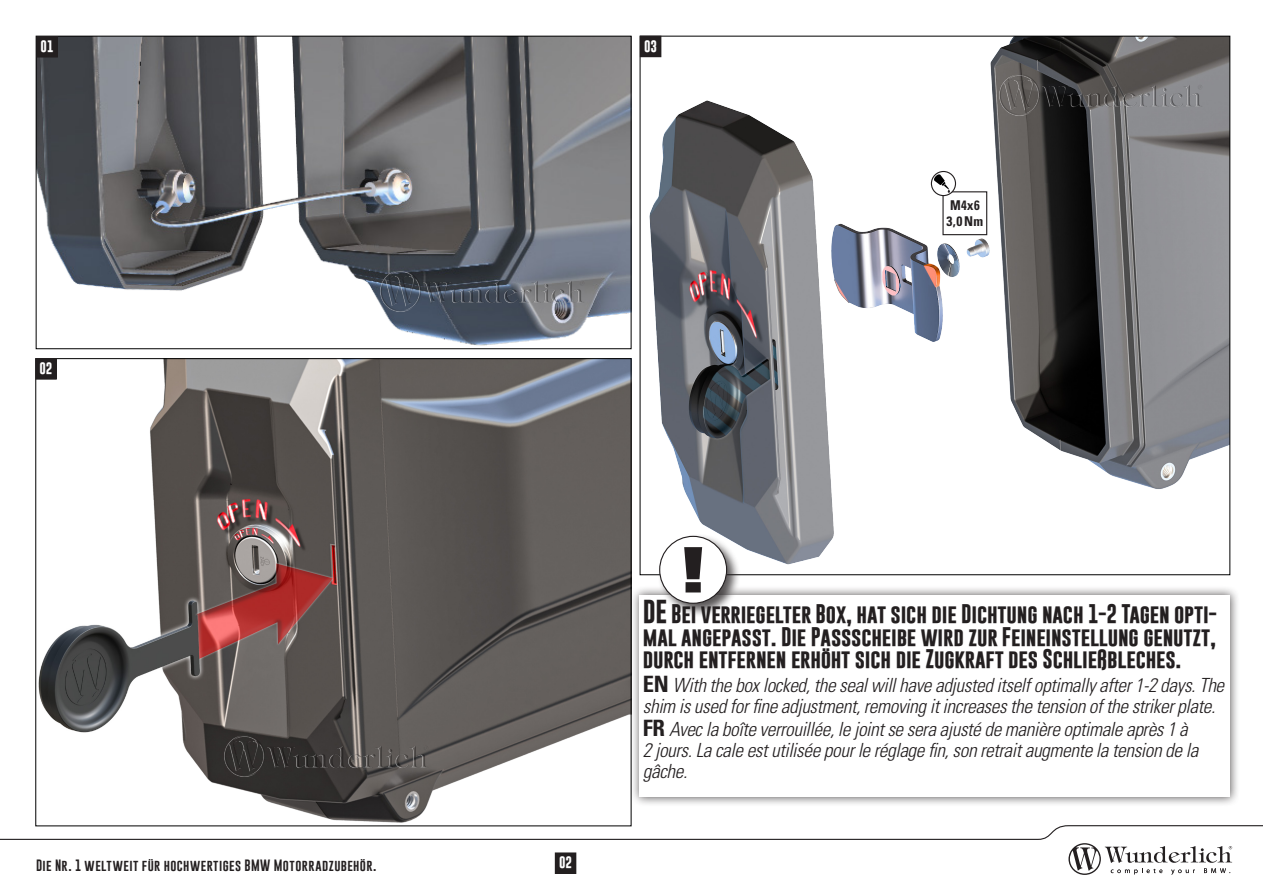
<style>
.page{position:relative;width:1263px;height:893px;background:#fff}
.page>*{position:absolute;margin:0;border:0;box-sizing:border-box;transform-origin:0 0}
.t1{font:italic 300 condensed 19.5px/21px "Univers LT Std";letter-spacing:-.02em;color:#231f20}
.t2{font:700 19.5px/22.5px "Gobold";letter-spacing:-.01em;color:#231f20;text-align:justify}
.t3{font:700 condensed 13.5px "Univers LT Std";letter-spacing:.03em;color:#231f20}
.t4{font:700 condensed 13.5px "Univers LT Std";letter-spacing:.03em;color:#231f20;scale:.95 1}
.t5{font:12px "Gobold";letter-spacing:.035em;color:#231f20}
.t6{font:700 12px "Gobold";color:#fff}
.s1{font-size:24px}
.s2{font-weight:700;font-style:normal;font-size:22.5px}
</style>
<div class="page">
<svg style="left:0;top:825px;width:1263px;height:50px"></svg>
<div style="left:630px;top:585px;width:610px;height:222px;background:#231f20;opacity:.75"></div>
<div style="left:640px;top:595px;width:590px;height:202px;background:#fff"></div>
<div style="left:555px;top:853px;width:21px;height:20px;background:#231f20"></div>
<div style="left:555px;top:853px;width:21px;height:21px;border:1px solid #231f20"></div>
<img style="left:37px;top:360px;width:592px;height:463px">
<img style="left:642px;top:38px;width:586px;height:527px">
<img style="left:38px;top:38px;width:591px;height:308px">
<div style="left:37px;top:37px;width:20px;height:20px;background:#231f20"></div>
<div style="left:37px;top:36px;width:21px;height:21px;border:1px solid #231f20"></div>
<div style="left:640px;top:36px;width:21px;height:21px;background:#231f20"></div>
<div style="left:36px;top:359px;width:20px;height:20px;background:#231f20"></div>
<div style="left:35px;top:358px;width:22px;height:21px;border:1px solid #231f20"></div>
<img style="left:381px;top:271px;width:206px;height:41px">
<img style="left:225px;top:735px;width:206px;height:41px">
<img style="left:999px;top:75px;width:206px;height:40px">
<div style="left:657px;top:534px;width:84px;height:84px;background:#231f20;opacity:.75"></div>
<div style="left:660px;top:536px;width:67px;height:67px;background:#fff;border-radius:50%"></div>
<div style="left:659px;top:536px;width:68px;height:68px;border:1px solid #231f20;border-radius:50%"></div>
<svg style="left:684px;top:547px;width:18px;height:45px"></svg>
<svg style="left:931px;top:171px;width:24px;height:25px"></svg>
<div style="left:931px;top:171px;width:25px;height:25px;border:1px solid #231f20;border-radius:50%"></div>
<svg style="left:933px;top:174px;width:17px;height:19px"></svg>
<p class="t6" style="left:41px;top:38px;width:15px">01</p>
<p class="t6" style="left:644px;top:38px;width:15px">03</p>
<p class="t6" style="left:40px;top:360px;width:15px">02</p>
<p class="t4" style="left:950px;top:197px;width:33px">M4x6</p>
<p class="t3" style="left:946px;top:213px;width:38px">3,0Nm</p>
<p class="t5" style="left:36px;top:858px;width:342px">Die Nr. 1 weltweit für hochwertiges BMW Motorradzubehör.</p>
<p class="t6" style="left:559px;top:855px;width:15px">02</p>
<p class="t2" style="left:643px;top:602px;width:575px"><span class="s1">DE</span> Bei verriegelter Box, hat sich die Dichtung nach 1-2 Tagen opti&shy;mal angepasst. Die Passscheibe wird zur Feineinstellung genutzt, durch entfernen erhöht sich die Zugkraft des Schließbleches.</p>
<p class="t1" style="left:643px;top:675px;width:583px"><span class="s2">EN</span> With the box locked, the seal will have adjusted itself optimally after 1-2 days. The shim is used for fine adjustment, removing it increases the tension of the striker plate.</p>
<p class="t1" style="left:643px;top:718px;width:557px"><span class="s2">FR</span> Avec la boîte verrouillée, le joint se sera ajusté de manière optimale après 1 à<br>2 jours. La cale est utilisée pour le réglage fin, son retrait augmente la tension de la gâche.</p>
</div>
